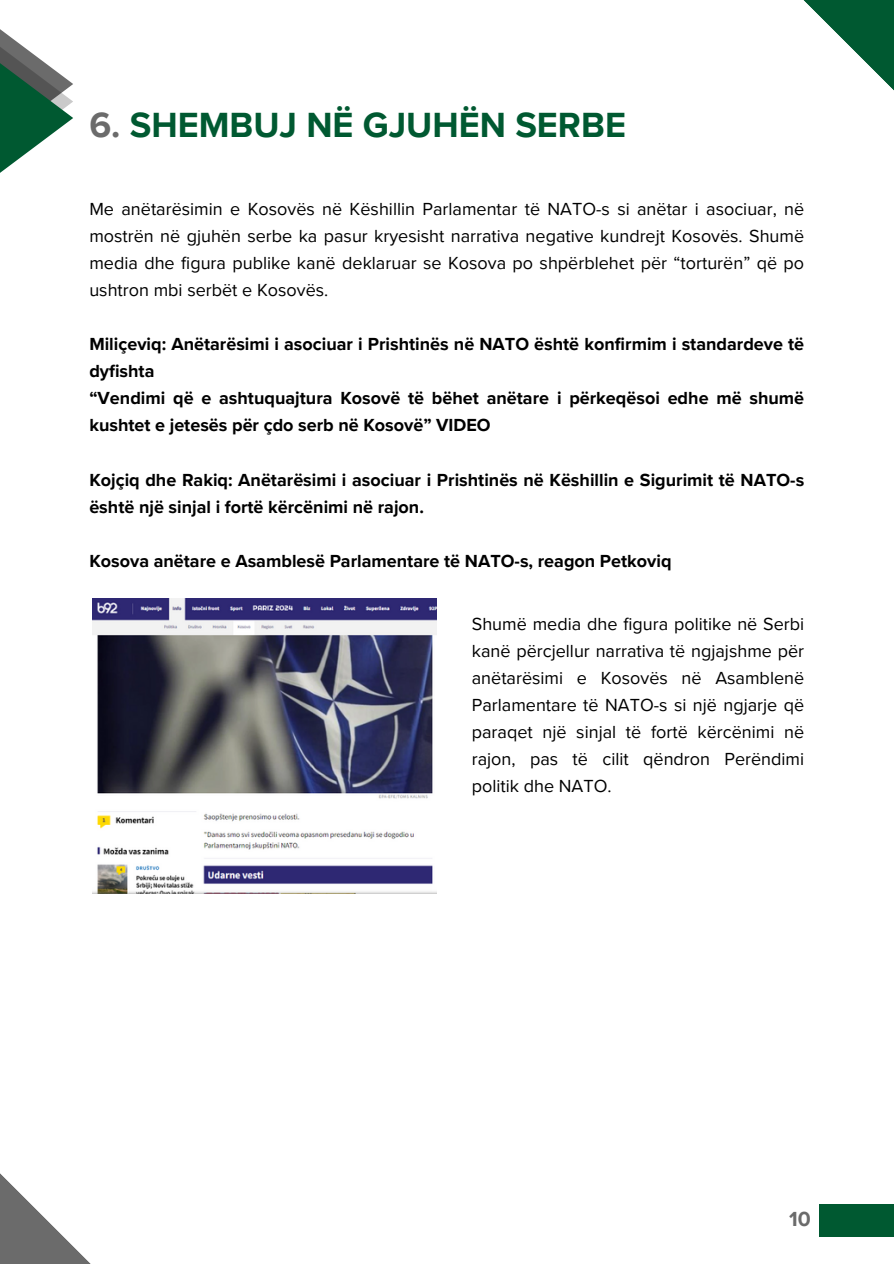
<style>
.page{position:relative;width:894px;height:1264px;background:#fff}
.page>*{position:absolute;margin:0;border:0;box-sizing:border-box;transform-origin:0 0}
.t1{font:700 36px "Proxima Nova";color:#005931}
.t2{font:700 21px "Proxima Nova";color:#6b6b6b}
.t3{font:18px/27px "Proxima Nova";color:#000;text-align:justify}
.t4{font:700 18px/27px "Proxima Nova";color:#000}
.s1{color:#6b6b6b}
</style>
<div class="page">
<svg style="left:803px;top:0;width:90px;height:90px"></svg>
<svg style="left:0;top:1173px;width:90px;height:90px"></svg>
<div style="left:818px;top:1204px;width:75px;height:33px;background:#005931"></div>
<svg style="left:0;top:29px;width:73px;height:144px"></svg>
<img style="left:93px;top:598px;width:343px;height:295px">
<h2 class="t1" style="left:89px;top:104px;width:538px"><span class="s1">6.</span> SHEMBUJ NË GJUHËN SERBE</h2>
<h2 class="t3" style="left:89px;top:196px;width:716px">Me anëtarësimin e Kosovës në Këshillin Parlamentar të NATO-s si anëtar i asociuar, në mostrën në gjuhën serbe ka pasur kryesisht narrativa negative kundrejt Kosovës. Shumë media dhe figura publike kanë deklaruar se Kosova po shpërblehet për “torturën” që po ushtron mbi serbët e Kosovës.</h2>
<h2 class="t4" style="left:89px;top:331px;width:716px">Miliçeviq: Anëtarësimi i asociuar i Prishtinës në NATO është konfirmim i standardeve të dyfishta<br>“Vendimi që e ashtuquajtura Kosovë të bëhet anëtare i përkeqësoi edhe më shumë kushtet e jetesës për çdo serb në Kosovë” VIDEO</h2>
<p class="t4" style="left:89px;top:466px;width:716px">Kojçiq dhe Rakiq: Anëtarësimi i asociuar i Prishtinës në Këshillin e Sigurimit të NATO-s është një sinjal i fortë kërcënimi në rajon.</p>
<p class="t4" style="left:89px;top:547px;width:583px">Kosova anëtare e Asamblesë Parlamentare të NATO-s, reagon Petkoviq</p>
<p class="t3" style="left:471px;top:611px;width:334px">Shumë media dhe figura politike në Serbi kanë përcjellur narrativa të ngjajshme për anëtarësimi e Kosovës në Asamblenë Parlamentare të NATO-s si një ngjarje që paraqet një sinjal të fortë kërcënimi në rajon, pas të cilit qëndron Perëndimi politik dhe NATO.</p>
<p class="t2" style="left:788px;top:1207px;width:23px">10</p>
</div>
